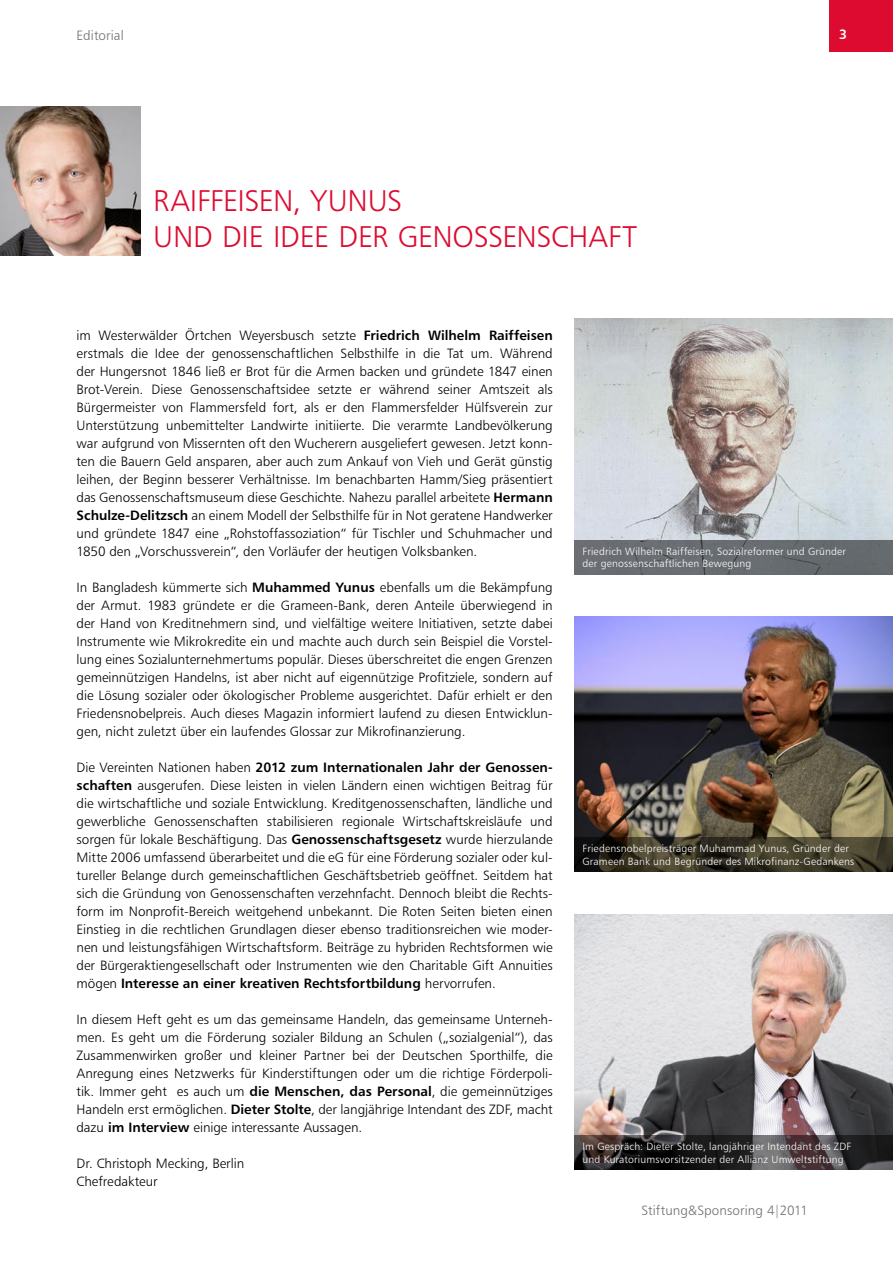
<style>
.page{position:relative;width:893px;height:1263px;background:#fff}
.page>*{position:absolute;margin:0;border:0;box-sizing:border-box;transform-origin:0 0}
.t1{font:30px "Humanist 777 BT Light B";letter-spacing:-.005em;color:#dd0b2f}
.t2{font:13.5px/18px "Humanist 777 BT Light B";color:#000;text-align:justify}
.t3{font:13.5px "Humanist 777 BT Bold B";color:#000}
.t4{font:13.5px "Humanist 777 BT Light B";color:#70706f}
.t5{font:13.5px "Humanist 777 BT Bold B";color:#fff}
.t6{font:10.5px/12.6px "Humanist 777 BT Light B";letter-spacing:.015em;color:#fff}
.s1{font-family:"Humanist 777 BT Bold B"}
.s2{font-family:"Humanist 777 BT Light B"}
</style>
<div class="page">
<div style="left:829px;top:0;width:64px;height:51px;background:#dd0b2f"></div>
<img style="left:574px;top:319px;width:319px;height:221px">
<div style="left:574px;top:540px;width:319px;height:34px;background:#686c71"></div>
<img style="left:574px;top:914px;width:319px;height:221px">
<svg style="left:574px;top:1135px;width:319px;height:34px;background:#322e30"></svg>
<img style="left:574px;top:617px;width:319px;height:221px">
<svg style="left:574px;top:838px;width:319px;height:34px;background:#383424"></svg>
<img style="left:0;top:106px;width:140px;height:149px">
<p class="t4" style="left:77px;top:27px;width:49px">Editorial</p>
<p class="t5" style="left:839px;top:26px;width:10px">3</p>
<h1 class="t1" style="left:153px;top:182px;width:50px">Raiffeise</h1>
<h1 class="t1" style="left:273px;top:182px;width:127px">n, Yunus</h1>
<h1 class="t1" style="left:153px;top:218px;width:83px">und die</h1>
<h1 class="t1" style="left:273px;top:218px;width:23px">Idee</h1>
<h1 class="t1" style="left:339px;top:218px;width:17px">der</h1>
<h1 class="t1" style="left:398px;top:218px;width:241px">Genossenschaft</h1>
<p class="t2" style="left:77px;top:326px;width:478px">im Westerwälder Örtchen Weyersbusch setzte <span class="s1">Friedrich Wilhelm Raiffeisen </span>erstmals die Idee der genossenschaftlichen Selbsthilfe in die Tat um. Während der Hungersnot 1846 ließ er Brot für die Armen backen und gründete 1847 einen Brot-Verein. Diese Genossenschaftsidee setzte er während seiner Amtszeit als Bürgermeister von Flammersfeld fort, als er den Flammersfelder Hülfsverein zur U nterstützung unbemittelter Landwirte initiierte. Die verarmte Landbevölkerung war aufgrund von Missernten oft den Wucherern ausgeliefert gewesen. Jetzt konn&shy;ten die Bauern Geld ansparen, aber auch zum Ankauf von Vieh und Gerät günstig leihen, der Beginn besserer Verhältnisse. Im benachbarten Hamm/Sieg präsentiert das Genossenschaftsmuseum diese Geschichte. Nahezu parallel arbeitete <span class="s1">Hermann Schulze-Delitzsch</span> an einem Modell der Selbsthilfe für in Not geratene Handwerker und gründete 1847 eine „Rohstoffassoziation“ für Tischler und Schuhmacher und 1850 den „Vorschussverein“, den Vorläufer der heutigen Volksbanken.</p>
<p class="t2" style="left:77px;top:578px;width:478px">In Bangladesh kümmerte sich <span class="s1">Muhammed Yunus</span> ebenfalls um die Bekämpfung der Armut. 1983 gründete er die Grameen-Bank, deren Anteile überwiegend in der Hand von Kreditnehmern sind, und vielfältige weitere Initiativen, setzte dabei Instrumente wie Mikrokredite ein und machte auch durch sein Beispiel die Vorstel&shy;lung eines Sozialunternehmertums populär. Dieses überschreitet die engen Grenzen gemeinnützigen Handelns, ist aber nicht auf eigennützige Profitziele, sondern auf die Lösung sozialer oder ökologischer Probleme ausgerichtet. Dafür erhielt er den Friedensnobelpreis. Auch dieses Magazin informiert laufend zu diesen Entwicklun&shy;gen, nicht zuletzt über ein laufendes Glossar zur Mikrofinanzierung.</p>
<p class="t3" style="left:77px;top:759px;width:478px"><span class="s2">Die Vereinten Nationen haben</span> 2012 zum I nternationalen Jahr der Genossen-</p>
<p class="t2" style="left:77px;top:776px;width:478px"><span class="s1">schaften</span> ausgerufen. Diese leisten in vielen Ländern einen wichtigen Beitrag für die wirtschaftliche und soziale Entwicklung. Kreditgenossenschaften, ländliche und gewerbliche Genossenschaften stabilisieren regionale Wirtschaftskreisläufe und sorgen für lokale Beschäftigung. Das <span class="s1">Genossenschaftsgesetz</span> wurde hierzulande Mitte 2006 umfassend überarbeitet und die eG für eine Förderung sozialer oder kul&shy;tureller Belange durch gemeinschaftlichen Geschäftsbetrieb geöffnet. Seitdem hat sich die Gründung von Genossenschaften verzehnfacht. Dennoch bleibt die Rechts&shy;form im Nonprofit-Bereich weitgehend unbekannt. Die Roten Seiten bieten einen Einstieg in die rechtlichen Grundlagen dieser ebenso traditionsreichen wie moder&shy;nen und leistungsfähigen Wirtschaftsform. Beiträge zu hybriden Rechtsformen wie der Bürgeraktiengesellschaft oder Instrumenten wie den Charitable Gift Annuities</p>
<p class="t3" style="left:77px;top:975px;width:421px"><span class="s2">mögen</span> Interesse an einer kreativen Rechtsfortbildung <span class="s2">hervorrufen.</span></p>
<p class="t2" style="left:77px;top:1010px;width:478px">In diesem Heft geht es um das gemeinsame Handeln, das gemeinsame U nterneh&shy;men. Es geht um die Förderung sozialer Bildung an Schulen („sozialgenial“), das Zusammenwirken großer und kleiner Partner bei der Deutschen Sporthilfe, die Anregung eines Netzwerks für Kinderstiftungen oder um die richtige Förderpoli&shy;tik. Immer geht es auch um <span class="s1">die Menschen, das Personal</span>, die gemeinnütziges Handeln erst ermöglichen. <span class="s1">Dieter Stolte</span>, der langjährige Intendant des ZDF, macht dazu <span class="s1">im I nterview</span> einige interessante Aussagen.</p>
<p class="t2" style="left:77px;top:1154px;width:169px">Dr. Christoph Mecking, Berlin<br>Chefredakteur</p>
<p class="t6" style="left:583px;top:545px;width:265px">Friedrich Wilhelm Raiffeisen, Sozialreformer und Gründer der genossenschaftlichen Bewegung</p>
<p class="t6" style="left:583px;top:842px;width:273px">Friedensnobelpreisträger Muhammad Yunus, Gründer der<br>Grameen Bank und Begründer des Mikrofinanz-Gedankens</p>
<p class="t6" style="left:583px;top:1140px;width:270px">Im Gespräch: Dieter Stolte, langjähriger Intendant des ZDF und Kuratoriumsvorsitzender der Allianz U mweltstiftung</p>
<p class="t4" style="left:642px;top:1202px;width:168px">Stiftung&amp;Sponsoring 4|2011</p>
</div>
